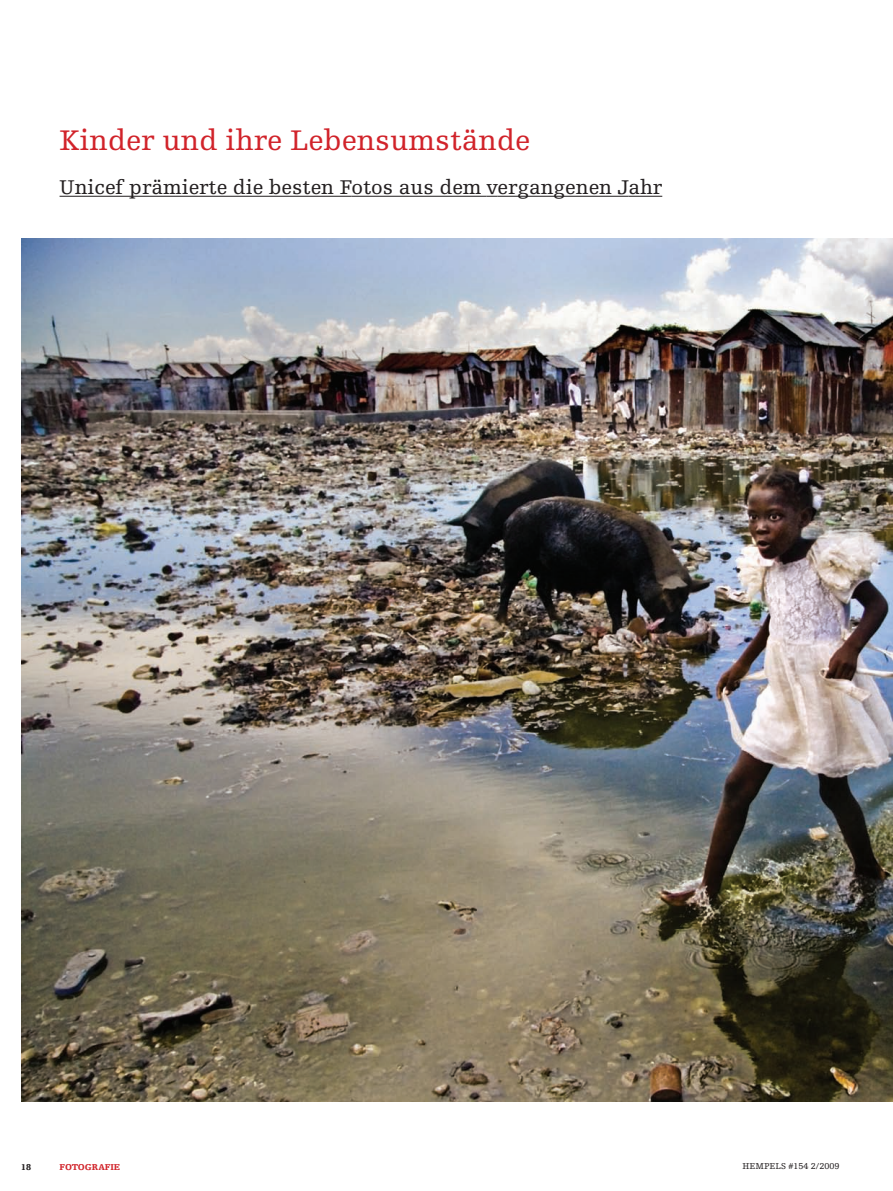
<style>
.page{position:relative;width:893px;height:1191px;background:#fff}
.page>*{position:absolute;margin:0;border:0;box-sizing:border-box;transform-origin:0 0}
.t1{font:30px "Hempels Egyptienne";color:#d1232a}
.t2{font:21px "Hempels Egyptienne";color:#231f20}
.t3{font:9px "Hempels Egyptienne";color:#231f20}
.t4{font:900 9px "Hempels Egyptienne";color:#d1232a}
.t5{font:900 9px "Hempels Egyptienne";color:#231f20}
</style>
<div class="page">
<hr style="left:60px;top:196px;width:291px;height:1px;background:#231f20">
<hr style="left:351px;top:196px;width:135px;height:1px;background:#231f20">
<hr style="left:497px;top:196px;width:131px;height:1px;background:#231f20">
<hr style="left:628px;top:196px;width:34px;height:1px;background:#231f20">
<img style="left:21px;top:238px;width:871px;height:863px">
<h1 class="t1" style="left:60px;top:128px;width:472px">Kinder und ihre Lebensumstände</h1>
<p class="t2" style="left:60px;top:179px;width:604px">Unicef prämierte die besten Fotos aus dem vergangenen Jahr</p>
<p class="t5" style="left:21px;top:1163px;width:12px">18</p>
<p class="t4" style="left:60px;top:1163px;width:62px">FOTOGRAFIE</p>
<p class="t3" style="left:742px;top:1163px;width:98px">HEMPELS #154 2/2009</p>
</div>
